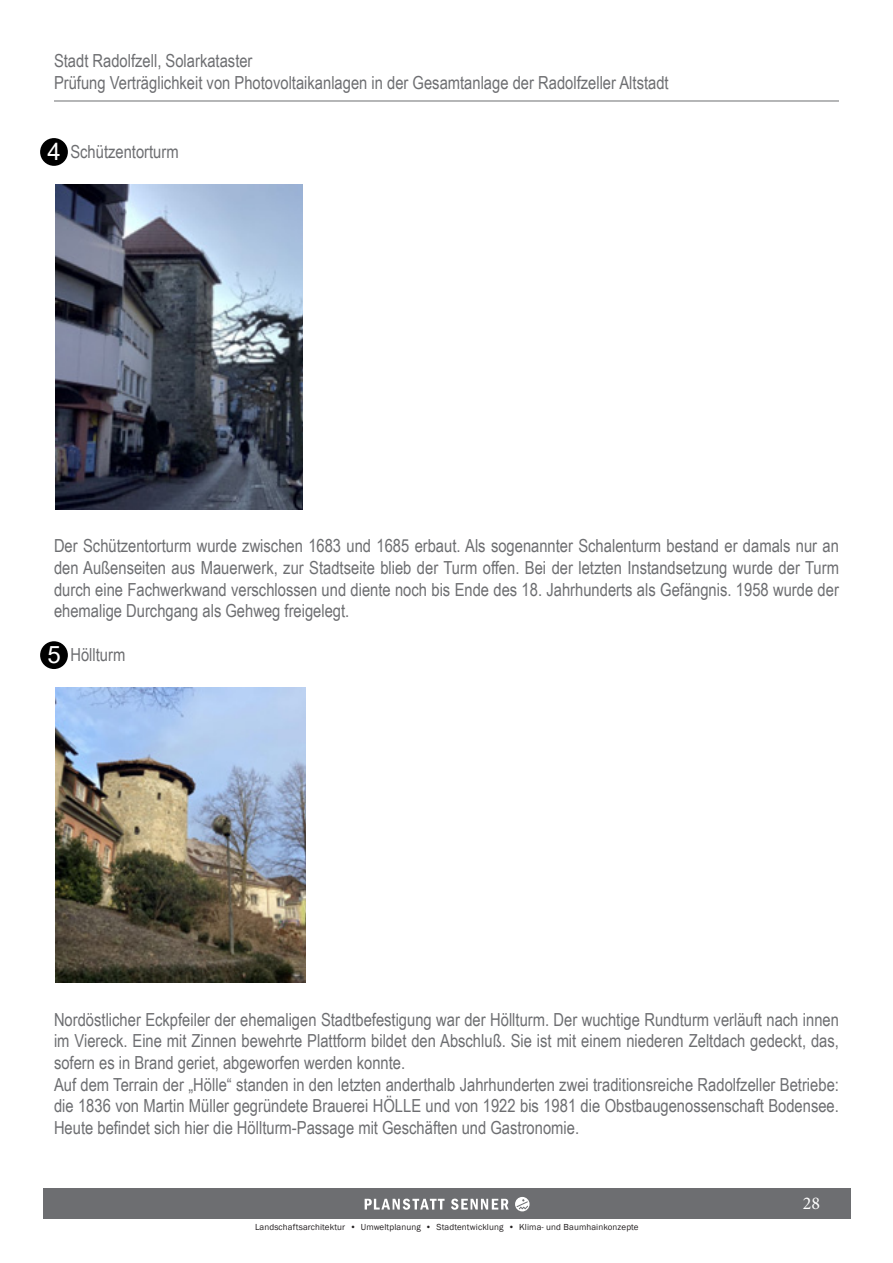
<style>
.page{position:relative;width:893px;height:1263px;background:#fff}
.page>*{position:absolute;margin:0;border:0;box-sizing:border-box;transform-origin:0 0}
.t1{font:24px "Arial";color:#fff}
.t2{font:18px/21.6px "Arial Narrow";color:#6d6e71}
.t3{font:18px "Minion Pro";color:#fff}
.t4{font:9px "Franklin Gothic";letter-spacing:.01em;color:#231f20}
</style>
<div class="page">
<div style="left:43px;top:1188px;width:807px;height:31px;background:#6d6e71"></div>
<svg style="left:515px;top:1197px;width:15px;height:14px"></svg>
<svg style="left:365px;top:1198px;width:80px;height:12px"></svg>
<svg style="left:451px;top:1198px;width:58px;height:12px"></svg>
<hr style="left:54px;top:101px;width:785px;height:1px;background:#6d6e71">
<img style="left:55px;top:185px;width:248px;height:324px">
<img style="left:55px;top:687px;width:251px;height:296px">
<div style="left:40px;top:138px;width:28px;height:28px;background:#000;border-radius:50%"></div>
<div style="left:40px;top:641px;width:28px;height:28px;background:#000;border-radius:50%"></div>
<p class="t2" style="left:54px;top:52px;width:616px">Stadt Radolfzell, Solarkataster<br>Prüfung Verträglichkeit von Photovoltaikanlagen in der Gesamtanlage der Radolfzeller Altstadt</p>
<h1 class="t1" style="left:47px;top:138px;width:15px">4</h1>
<p class="t2" style="left:54px;top:143px;width:126px">4. Schützentorturm</p>
<p class="t2" style="left:54px;top:535px;width:786px;text-align:justify">Der Schützentorturm wurde zwischen 1683 und 1685 erbaut. Als sogenannter Schalenturm bestand er damals nur an den Außenseiten aus Mauerwerk, zur Stadtseite blieb der Turm offen. Bei der letzten Instandsetzung wurde der Turm durch eine Fachwerkwand verschlossen und diente noch bis Ende des 18. Jahrhunderts als Gefängnis. 1958 wurde der ehemalige Durchgang als Gehweg freigelegt.</p>
<p class="t2" style="left:54px;top:643px;width:73px">5. Höllturm</p>
<h1 class="t1" style="left:47px;top:641px;width:15px">5</h1>
<p class="t2" style="left:54px;top:1008px;width:786px">Nordöstlicher Eckpfeiler der ehemaligen Stadtbefestigung war der Höllturm. Der wuchtige Rundturm verläuft nach innen im Viereck. Eine mit Zinnen bewehrte Plattform bildet den Abschluß. Sie ist mit einem niederen Zeltdach gedeckt, das, sofern es in Brand geriet, abgeworfen werden konnte.<br>Auf dem Terrain der „Hölle“ standen in den letzten anderthalb Jahrhunderten zwei traditionsreiche Radolfzeller Betriebe: die 1836 von Martin Müller gegründete Brauerei HÖLLE und von 1922 bis 1981 die Obstbaugenossenschaft Bodensee.<br>Heute be昀椀ndet sich hier die Höllturm-Passage mit Geschäften und Gastronomie.</p>
<p class="t4" style="left:255px;top:1224px;width:385px">Landschaftsarchitektur • Umweltplanung • Stadtentwicklung • Klima- und Baumhainkonzepte</p>
<p class="t3" style="left:803px;top:1192px;width:19px">28</p>
</div>
